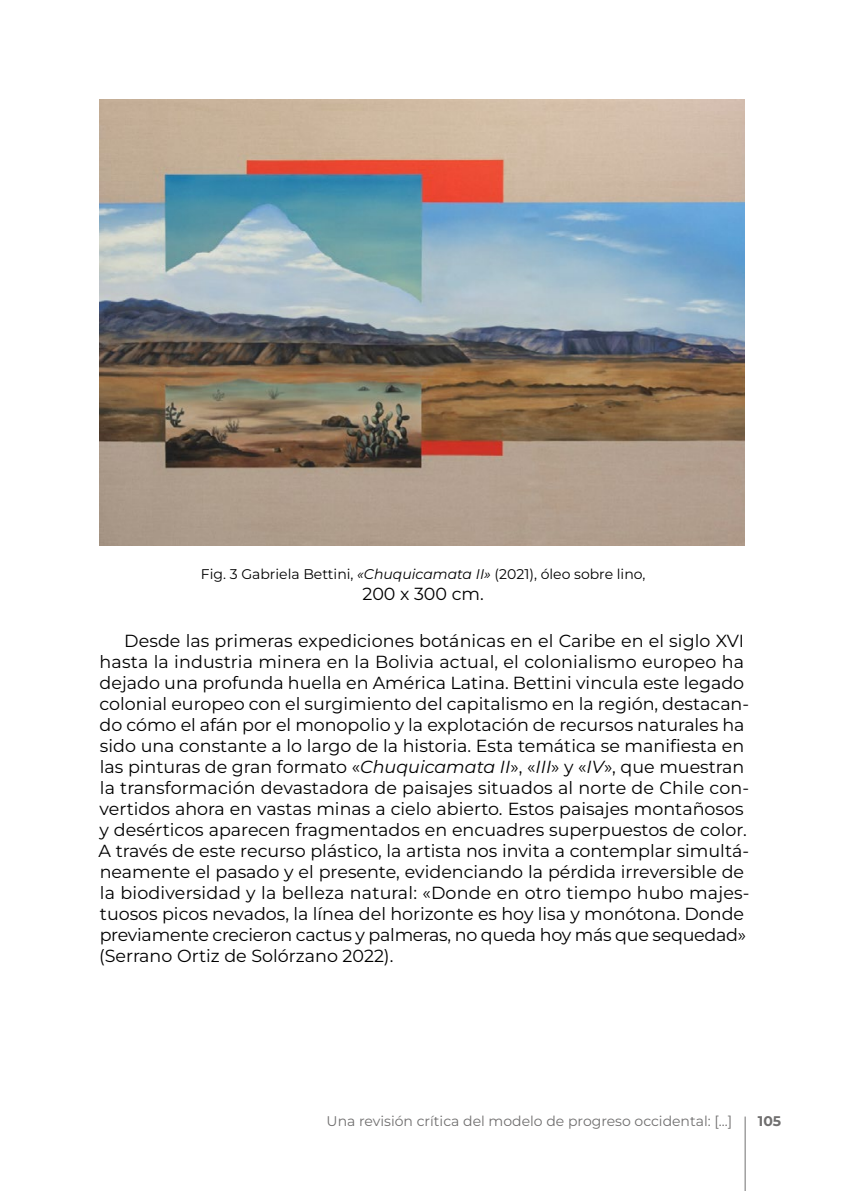
<style>
.page{position:relative;width:844px;height:1191px;background:#fff}
.page>*{position:absolute;margin:0;border:0;box-sizing:border-box;transform-origin:0 0}
.t1{font:17.5px/21px "Montserrat";color:#000}
.t2{font:14px "Montserrat";color:#000}
.t3{font:14px "Montserrat";color:#706f6f}
.t4{font:700 14px "Montserrat";color:#706f6f}
.s1{font-style:italic}
</style>
<div class="page">
<hr style="left:744px;top:1116px;width:1px;height:75px;background:#706f6f">
<img style="left:99px;top:99px;width:645px;height:447px">
<p class="t2" style="left:201px;top:565px;width:446px">Fig. 3 Gabriela Bettini, <span class="s1">«Chuquicamata II»</span> (2021), óleo sobre lino,</p>
<p class="t1" style="left:362px;top:583px;width:123px">200 x 300 cm.</p>
<p class="t1" style="left:98px;top:629px;width:652px;text-indent:26px">Desde las primeras expediciones botánicas en el Caribe en el siglo XVI hasta la industria minera en la Bolivia actual, el colonialismo europeo ha dejado una profunda huella en América Latina. Bettini vincula este legado colonial europeo con el surgimiento del capitalismo en la región, destacan&shy;do cómo el afán por el monopolio y la explotación de recursos naturales ha sido una constante a lo largo de la historia. Esta temática se manifiesta en las pinturas de gran formato «<span class="s1">Chuquicamata II</span>», «<span class="s1">III</span>» y «<span class="s1">IV</span>», que muestran la transformación devastadora de paisajes situados al norte de Chile con&shy;vertidos ahora en vastas minas a cielo abierto. Estos paisajes montañosos y desérticos aparecen fragmentados en encuadres superpuestos de color.<br>A través de este recurso plástico, la artista nos invita a contemplar simultá&shy;neamente el pasado y el presente, evidenciando la pérdida irreversible de la biodiversidad y la belleza natural: «Donde en otro tiempo hubo majes&shy;tuosos picos nevados, la línea del horizonte es hoy lisa y monótona. Donde previamente crecieron cactus y palmeras, no queda hoy más que sequedad» (Serrano Ortiz de Solórzano 2022).</p>
<p class="t3" style="left:326px;top:1112px;width:407px">Una revisión crítica del modelo de progreso occidental: [...]</p>
<p class="t4" style="left:757px;top:1112px;width:25px">105</p>
</div>
